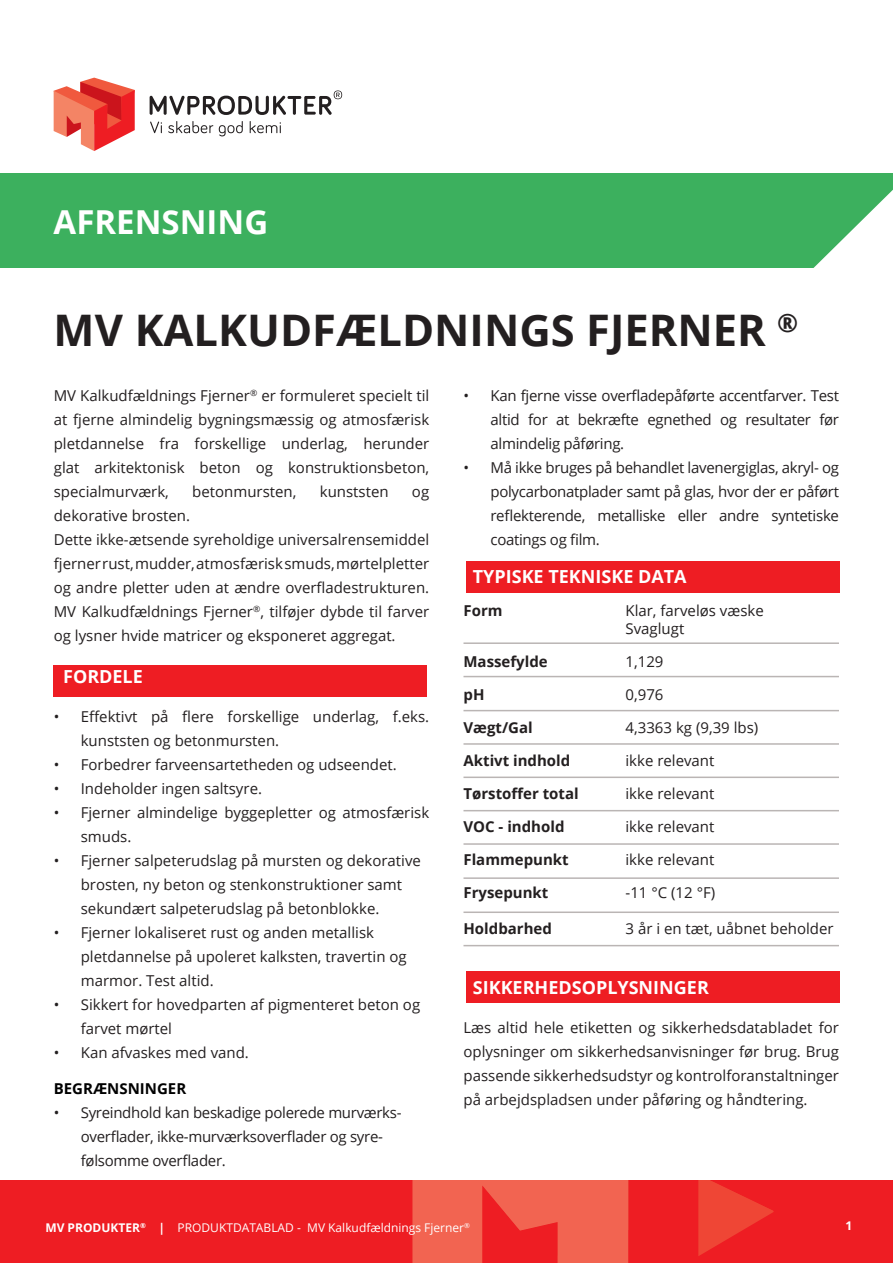
<style>
.page{position:relative;width:893px;height:1263px;background:#fff}
.page>*{position:absolute;margin:0;border:0;box-sizing:border-box;transform-origin:0 0}
.Overskrift{font:700 43.5px "Open Sans";color:#231f20}
.Underoverskrift{font:700 33px "Open Sans";color:#fff}
.Underoverskrift-2{font:700 18px "Open Sans";color:#fff}
.Brød{font:15px/24px "Open Sans";color:#231f20;text-align:justify}
.Brød-2{font:15px/24px "Open Sans";letter-spacing:-.02em;color:#231f20}
.Brød-3{font:700 15px "Open Sans";color:#231f20}
.Brød-4{font:700 15px "Open Sans";color:#000}
.t1{font:12px "Open Sans";color:#fff}
.Underoverskrift-3{font:700 12px "Open Sans";color:#fff}
.s1{font-weight:700}
</style>
<div class="page">
<div style="left:0;top:1179px;width:893px;height:84px;background:#ee1d23"></div>
<svg style="left:412px;top:1180px;width:216px;height:83px;fill:#f26451"></svg>
<svg style="left:628px;top:1180px;width:146px;height:83px"></svg>
<div style="left:0;top:693px;width:893px;height:487px;background:#fff"></div>
<div style="left:54px;top:665px;width:373px;height:32px;background:#ee1d23"></div>
<div style="left:466px;top:971px;width:373px;height:32px;background:#ee1d23"></div>
<div style="left:466px;top:561px;width:373px;height:32px;background:#ee1d23"></div>
<div style="left:0;top:173px;width:893px;height:94px;background:#3cb05e"></div>
<svg style="left:810px;top:190px;width:83px;height:78px"></svg>
<svg style="left:54px;top:78px;width:81px;height:73px"></svg>
<svg style="left:150px;top:122px;width:12px;height:11px"></svg>
<svg style="left:168px;top:121px;width:45px;height:12px"></svg>
<svg style="left:219px;top:121px;width:24px;height:15px"></svg>
<svg style="left:250px;top:121px;width:31px;height:12px"></svg>
<svg style="left:150px;top:90px;width:192px;height:25px"></svg>
<hr style="left:463px;top:642px;width:376px;height:2px;background:#bab5b4">
<hr style="left:463px;top:676px;width:376px;height:1px;background:#bab5b4">
<hr style="left:463px;top:911px;width:376px;height:2px;background:#bab5b4">
<hr style="left:463px;top:945px;width:376px;height:1px;background:#bab5b4">
<hr style="left:463px;top:710px;width:376px;height:1px;background:#bab5b4">
<hr style="left:463px;top:743px;width:376px;height:2px;background:#bab5b4">
<hr style="left:463px;top:776px;width:376px;height:2px;background:#bab5b4">
<hr style="left:463px;top:810px;width:376px;height:1px;background:#bab5b4">
<hr style="left:463px;top:843px;width:376px;height:2px;background:#bab5b4">
<hr style="left:463px;top:877px;width:376px;height:2px;background:#bab5b4">
<p class="Underoverskrift" style="left:54px;top:199px;width:216px">AFRENSNING</p>
<p class="Overskrift" style="left:54px;top:300px;width:746px">MV KALKUDFÆLDNINGS FJERNER <sup>®</sup></p>
<p class="Brød" style="left:54px;top:383px;width:377px">MV Kalkudfældnings Fjerner<sup>®</sup> er formuleret specielt til at fjerne almindelig bygningsmæssig og atmosfærisk pletdannelse fra forskellige underlag, herunder glat arkitektonisk beton og konstruktionsbeton, specialmurværk,</p>
<p class="Brød" style="left:490px;top:383px;width:350px;text-indent:-27px">• Kan fjerne visse overfladepåførte accentfarver. Test altid for at bekræfte egnethed og resultater før almindelig påføring.</p>
<p class="Brød" style="left:490px;top:455px;width:350px;text-indent:-27px">• Må ikke bruges på behandlet lavenergiglas, akryl- og polycarbonatplader samt på glas, hvor der er påført reflekterende, metalliske eller andre syntetiske coatings og film.</p>
<p class="Brød" style="left:192px;top:479px;width:106px">betonmursten,</p>
<p class="Brød" style="left:320px;top:479px;width:70px">kunststen</p>
<p class="Brød" style="left:412px;top:479px;width:19px">og</p>
<p class="Brød" style="left:54px;top:503px;width:138px">dekorative brosten.</p>
<p class="Brød" style="left:54px;top:527px;width:377px">Dette ikke-ætsende syreholdige universalrensemiddel fjerner rust, mudder, atmosfærisk smuds, mørtelpletter og andre pletter uden at ændre overfladestrukturen.<br>MV Kalkudfældnings Fjerner<sup>®</sup>, tilføjer dybde til farver og lysner hvide matricer og eksponeret aggregat.</p>
<p class="Underoverskrift-2" style="left:63px;top:664px;width:81px">FORDELE</p>
<p class="Brød" style="left:81px;top:704px;width:350px;text-indent:-27px">• Effektivt på flere forskellige underlag, f.eks. kunststen og betonmursten.</p>
<p class="Brød" style="left:54px;top:752px;width:345px">• Forbedrer farveensartetheden og udseendet.</p>
<p class="Brød" style="left:54px;top:776px;width:210px">• Indeholder ingen saltsyre.</p>
<p class="Brød" style="left:81px;top:800px;width:350px;text-indent:-27px">• Fjerner almindelige byggepletter og atmosfærisk smuds.</p>
<p class="Brød" style="left:81px;top:848px;width:342px;text-align:left;text-indent:-27px">• Fjerner salpeterudslag på mursten og dekorative brosten, ny beton og stenkonstruktioner samt sekundært salpeterudslag på betonblokke.</p>
<p class="Brød" style="left:81px;top:920px;width:327px;text-align:left;text-indent:-27px">• Fjerner lokaliseret rust og anden metallisk pletdannelse på upoleret kalksten, travertin og marmor. Test altid.</p>
<p class="Brød" style="left:81px;top:992px;width:341px;text-indent:-27px">• Sikkert for hovedparten af pigmenteret beton og farvet mørtel</p>
<p class="Brød" style="left:54px;top:1040px;width:197px">• Kan afvaskes med vand.</p>
<p class="Brød-4" style="left:54px;top:1078px;width:134px">BEGRÆNSNINGER</p>
<p class="Brød-2" style="left:81px;top:1100px;width:321px;text-indent:-27px">• Syreindhold kan beskadige polerede murværks&shy;overflader, ikke-murværksoverflader og syre&shy;følsomme overflader.</p>
<p class="Underoverskrift-2" style="left:473px;top:563px;width:215px">TYPISKE TEKNISKE DATA</p>
<p class="Brød-3" style="left:463px;top:600px;width:41px">Form</p>
<p class="Brød" style="left:625px;top:598px;width:140px">Klar, farveløs væske</p>
<p class="Brød" style="left:625px;top:616px;width:60px">Svaglugt</p>
<p class="Brød-3" style="left:463px;top:651px;width:86px">Massefylde</p>
<p class="Brød" style="left:625px;top:649px;width:39px">1,129</p>
<p class="Brød-3" style="left:463px;top:684px;width:22px">pH</p>
<p class="Brød" style="left:625px;top:682px;width:39px">0,976</p>
<p class="Brød-3" style="left:463px;top:717px;width:71px">Vægt/Gal</p>
<p class="Brød" style="left:625px;top:715px;width:134px">4,3363 kg (9,39 lbs)</p>
<p class="Brød-3" style="left:463px;top:750px;width:108px">Aktivt indhold</p>
<p class="Brød" style="left:625px;top:748px;width:90px">ikke relevant</p>
<p class="Brød-3" style="left:463px;top:783px;width:117px">Tørstoffer total</p>
<p class="Brød" style="left:625px;top:781px;width:90px">ikke relevant</p>
<p class="Brød-3" style="left:463px;top:816px;width:103px">VOC - indhold</p>
<p class="Brød" style="left:625px;top:814px;width:90px">ikke relevant</p>
<p class="Brød-3" style="left:463px;top:849px;width:107px">Flammepunkt</p>
<p class="Brød" style="left:625px;top:847px;width:90px">ikke relevant</p>
<p class="Brød-3" style="left:463px;top:882px;width:86px">Frysepunkt</p>
<p class="Brød" style="left:625px;top:880px;width:91px">-11 °C (12 °F)</p>
<p class="Brød-3" style="left:463px;top:918px;width:90px">Holdbarhed</p>
<p class="Brød" style="left:625px;top:916px;width:210px">3 år i en tæt, uåbnet beholder</p>
<p class="Underoverskrift-2" style="left:473px;top:974px;width:237px">SIKKERHEDSOPLYSNINGER</p>
<p class="Brød" style="left:463px;top:1015px;width:377px">Læs altid hele etiketten og sikkerhedsdatabladet for oplysninger om sikkerhedsanvisninger før brug. Brug passende sikkerhedsudstyr og kontrolforanstaltninger på arbejdspladsen under påføring og håndtering.</p>
<p class="t1" style="left:45px;top:1219px;width:426px"><span class="s1">MV PRODUKTER</span><sup>®</sup> <span class="s1">|</span> PRODUKTDATABLAD - MV Kalkudfældnings Fjerner<sup>®</sup></p>
<p class="Underoverskrift-3" style="left:845px;top:1217px;width:8px">1</p>
</div>
